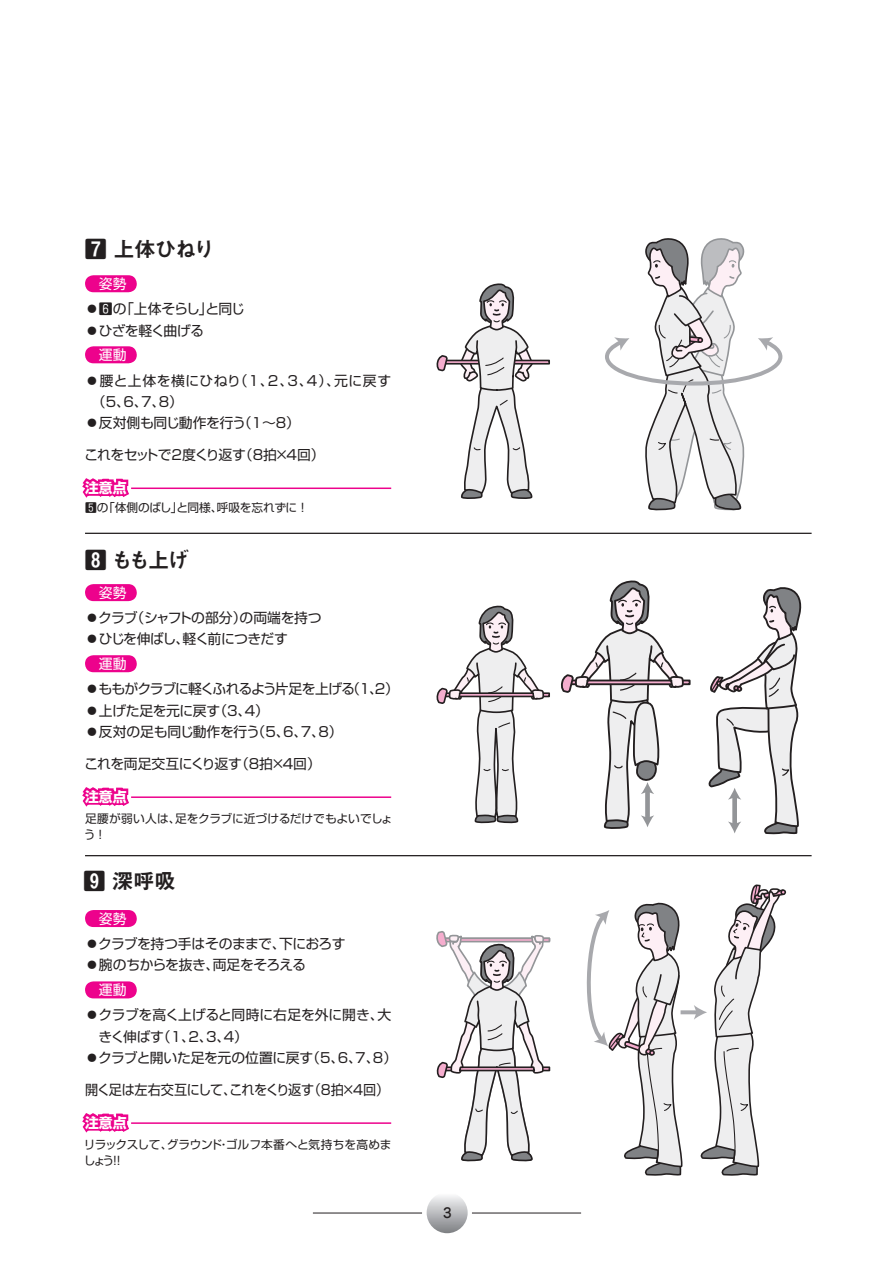
<style>
.page{position:relative;width:893px;height:1263px;background:#fff}
.page>*{position:absolute;margin:0;border:0;box-sizing:border-box;transform-origin:0 0}
.t1{font:21.3px "Midashi Go Pro MB31";letter-spacing:-.055em;color:#231f20}
.t2{font:13.8px/21.3px "Shin Go Pro";letter-spacing:-.03em;color:#231f20}
.t3{font:13.8px "Shin Go Pro";letter-spacing:-.03em;color:#231f20;scale:.95 1}
.t4{font:13.8px "Shin Go Pro";letter-spacing:.035em;color:#231f20}
.t5{font:13.8px/21.3px "Shin Go Pro";letter-spacing:-.06em;color:#231f20}
.t6{font:13.8px "Shin Go Pro";letter-spacing:-.05em;color:#231f20}
.t7{font:13.8px "Shin Go Pro";color:#fff}
.t8{font:700 13.8px "Shin Go Pro";color:#fff}
.t9{font:500 13.5px "Jun 34 Pro";color:#231f20}
.t10{font:11.7px/15.9px "Shin Go Pro";letter-spacing:-.01em;color:#231f20}
</style>
<div class="page">
<div style="left:427px;top:1192px;width:41px;height:41px;background:linear-gradient(to bottom,#fefeff,#7d7f83);border-radius:50%"></div>
<hr style="left:472px;top:1212px;width:109px;height:1px;background:#231f20">
<hr style="left:313px;top:1212px;width:109px;height:1px;background:#231f20">
<hr style="left:85px;top:533px;width:727px;height:1px;background:#231f20">
<hr style="left:85px;top:855px;width:727px;height:1px;background:#231f20">
<div style="left:85px;top:275px;width:52px;height:17px;background:#ed028c;border-radius:9px"></div>
<div style="left:85px;top:346px;width:52px;height:17px;background:#ed028c;border-radius:9px"></div>
<svg style="left:82px;top:478px;width:47px;height:20px"></svg>
<hr style="left:131px;top:487px;width:260px;height:2px;background:#ed028c">
<svg style="left:436px;top:283px;width:114px;height:216px"></svg>
<svg style="left:605px;top:238px;width:178px;height:273px"></svg>
<div style="left:85px;top:655px;width:52px;height:17px;background:#ed028c;border-radius:9px"></div>
<div style="left:85px;top:584px;width:52px;height:17px;background:#ed028c;border-radius:9px"></div>
<svg style="left:82px;top:787px;width:47px;height:20px"></svg>
<hr style="left:131px;top:796px;width:260px;height:2px;background:#ed028c">
<svg style="left:436px;top:931px;width:115px;height:231px"></svg>
<svg style="left:586px;top:884px;width:200px;height:292px"></svg>
<div style="left:85px;top:981px;width:52px;height:17px;background:#ed028c;border-radius:9px"></div>
<div style="left:85px;top:910px;width:52px;height:17px;background:#ed028c;border-radius:9px"></div>
<svg style="left:82px;top:1113px;width:47px;height:20px"></svg>
<hr style="left:131px;top:1122px;width:260px;height:2px;background:#ed028c">
<svg style="left:436px;top:605px;width:114px;height:219px"></svg>
<svg style="left:561px;top:580px;width:130px;height:249px"></svg>
<svg style="left:708px;top:587px;width:94px;height:248px"></svg>
<svg style="left:444px;top:1207px;width:7px;height:11px"></svg>
<h1 class="t1" style="left:85px;top:232px;width:131px">7 上体ひねり</h1>
<p class="t7" style="left:85px;top:272px;width:43px">　姿勢</p>
<p class="t5" style="left:85px;top:297px;width:162px">◦６の「上体そらし」と同じ◦ひざを軽く曲げる</p>
<p class="t7" style="left:85px;top:343px;width:43px">　運動</p>
<p class="t4" style="left:85px;top:369px;width:308px">◦腰と上体を横にひねり（1、2、3、4）、元に戻す</p>
<p class="t2" style="left:92px;top:389px;width:93px">（5、6、7、8）</p>
<p class="t2" style="left:85px;top:410px;width:216px">◦反対側も同じ動作を行う（1～8）</p>
<p class="t6" style="left:84px;top:443px;width:242px">これをセットで2度くり返す（8拍×4回）</p>
<p class="t8" style="left:85px;top:476px;width:43px">注意点</p>
<p class="t10" style="left:85px;top:498px;width:225px">5の「体側のばし」と同様、呼吸を忘れずに！</p>
<h1 class="t1" style="left:85px;top:543px;width:105px">8 もも上げ</h1>
<p class="t7" style="left:85px;top:581px;width:43px">　姿勢</p>
<p class="t2" style="left:85px;top:606px;width:238px">◦クラブ（シャフトの部分）の両端を持つ◦ひじを伸ばし、軽く前につきだす</p>
<p class="t7" style="left:85px;top:652px;width:43px">　運動</p>
<p class="t2" style="left:85px;top:677px;width:315px">◦ももがクラブに軽くふれるよう片足を上げる（1、2）◦上げた足を元に戻す（3、4）<br>◦反対の足も同じ動作を行う（5、6、7、8）</p>
<p class="t2" style="left:84px;top:751px;width:238px">これを両足交互にくり返す（8拍×4回）</p>
<p class="t8" style="left:85px;top:785px;width:43px">注意点</p>
<p class="t10" style="left:84px;top:810px;width:310px">足腰が弱い人は、足をクラブに近づけるだけでもよいでしょう！</p>
<h1 class="t1" style="left:84px;top:864px;width:94px">9 深呼吸</h1>
<p class="t7" style="left:85px;top:907px;width:43px">　姿勢</p>
<p class="t2" style="left:85px;top:931px;width:262px">◦クラブを持つ手はそのままで、下におろす◦腕のちからを抜き、両足をそろえる</p>
<p class="t7" style="left:85px;top:978px;width:43px">　運動</p>
<p class="t2" style="left:85px;top:1003px;width:308px">◦クラブを高く上げると同時に右足を外に開き、大</p>
<p class="t2" style="left:98px;top:1024px;width:151px">きく伸ばす（1、2、3、4）</p>
<p class="t2" style="left:85px;top:1045px;width:314px">◦クラブと開いた足を元の位置に戻す（5、6、7、8）</p>
<p class="t3" style="left:85px;top:1078px;width:322px">開く足は左右交互にして、これをくり返す（8拍×4回）</p>
<p class="t8" style="left:85px;top:1111px;width:43px">注意点</p>
<p class="t10" style="left:84px;top:1135px;width:309px">リラックスして、グラウンド・ゴルフ本番へと気持ちを高めましょう!!</p>
<p class="t9" style="left:439px;top:1202px;width:19px">53</p>
</div>
